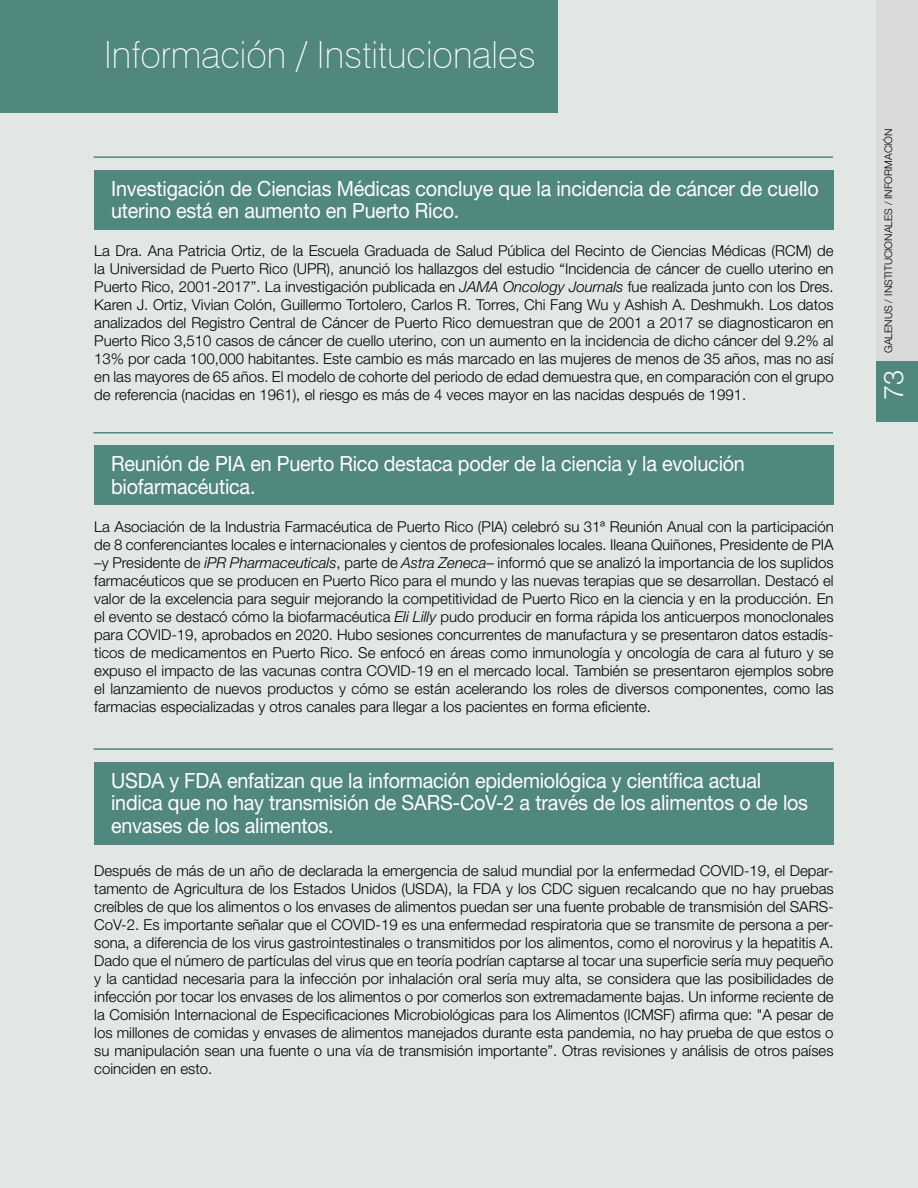
<style>
.page{position:relative;width:918px;height:1188px;background:#e2e7e3}
.page>*{position:absolute;margin:0;border:0;box-sizing:border-box;transform-origin:0 0}
.t1{font:100 37.5px "Swiss 721 BT";color:#fff}
.t2{font:300 27px "Helvetica Neue";color:#fff}
.t3{font:21px/22.5px "Helvetica Neue LT Std";letter-spacing:-.01em;color:#fff;scale:.94 1}
.t4{font:300 15px/18px "Helvetica Neue";color:#000;text-align:justify}
.t5{font:300 10.5px "Helvetica Neue";color:#000}
.s1{font-style:italic}
</style>
<div class="page">
<div style="left:0;top:0;width:557px;height:112px;background:#50877f"></div>
<hr style="left:94px;top:156px;width:739px;height:2px;background:#50877f">
<hr style="left:94px;top:432px;width:739px;height:2px;background:#50877f">
<hr style="left:94px;top:748px;width:739px;height:2px;background:#50877f">
<div style="left:94px;top:170px;width:740px;height:59px;background:#50877f"></div>
<div style="left:94px;top:446px;width:740px;height:59px;background:#50877f"></div>
<div style="left:94px;top:762px;width:740px;height:83px;background:#50877f"></div>
<div style="left:876px;top:0;width:42px;height:412px;background:#dadada"></div>
<div style="left:876px;top:361px;width:42px;height:61px;background:#50877f"></div>
<h1 class="t1" style="left:104px;top:32px;width:433px">Información / Institucionales</h1>
<h3 class="t3" style="left:111px;top:177px;width:754px">Investigación de Ciencias Médicas concluye que la incidencia de cáncer de cuello uterino está en aumento en Puerto Rico.</h3>
<p class="t4" style="left:94px;top:242px;width:741px">La Dra. Ana Patricia Ortiz, de la Escuela Graduada de Salud Pública del Recinto de Ciencias Médicas (RCM) de la Universidad de Puerto Rico (UPR), anunció los hallazgos del estudio “Incidencia de cáncer de cuello uterino en Puerto Rico, 2001-2017”. La investigación publicada en <span class="s1">JAMA Oncology Journals</span> fue realizada junto con los Dres.<br>Karen J. Ortiz, Vivian Colón, Guillermo Tortolero, Carlos R. Torres, Chi Fang Wu y Ashish A. Deshmukh. Los datos analizados del Registro Central de Cáncer de Puerto Rico demuestran que de 2001 a 2017 se diagnosticaron en Puerto Rico 3,510 casos de cáncer de cuello uterino, con un aumento en la incidencia de dicho cáncer del 9.2% al 13% por cada 100,000 habitantes. Este cambio es más marcado en las mujeres de menos de 35 años, mas no así en las mayores de 65 años. El modelo de cohorte del periodo de edad demuestra que, en comparación con el grupo de referencia (nacidas en 1961), el riesgo es más de 4 veces mayor en las nacidas después de 1991.</p>
<h3 class="t3" style="left:111px;top:452px;width:676px">Reunión de PIA en Puerto Rico destaca poder de la ciencia y la evolución biofarmacéutica.</h3>
<p class="t4" style="left:94px;top:517px;width:741px">La Asociación de la Industria Farmacéutica de Puerto Rico (PIA) celebró su 31ª Reunión Anual con la participación de 8 conferenciantes locales e internacionales y cientos de profesionales locales. Ileana Quiñones, Presidente de PIA –y Presidente de <span class="s1">iPR Pharmaceuticals</span>, parte de <span class="s1">Astra Zeneca</span>– informó que se analizó la importancia de los suplidos farmacéuticos que se producen en Puerto Rico para el mundo y las nuevas terapias que se desarrollan. Destacó el valor de la excelencia para seguir mejorando la competitividad de Puerto Rico en la ciencia y en la producción. En el evento se destacó cómo la biofarmacéutica <span class="s1">Eli Lilly</span> pudo producir en forma rápida los anticuerpos monoclonales para COVID-19, aprobados en 2020. Hubo sesiones concurrentes de manufactura y se presentaron datos estadís&shy;ticos de medicamentos en Puerto Rico. Se enfocó en áreas como inmunología y oncología de cara al futuro y se expuso el impacto de las vacunas contra COVID-19 en el mercado local. También se presentaron ejemplos sobre el lanzamiento de nuevos productos y cómo se están acelerando los roles de diversos componentes, como las farmacias especializadas y otros canales para llegar a los pacientes en forma eficiente.</p>
<h3 class="t3" style="left:111px;top:769px;width:743px">USDA y FDA enfatizan que la información epidemiológica y científica actual indica que no hay transmisión de SARS-CoV-2 a través de los alimentos o de los envases de los alimentos.</h3>
<p class="t4" style="left:94px;top:861px;width:741px">Después de más de un año de declarada la emergencia de salud mundial por la enfermedad COVID-19, el Depar&shy;tamento de Agricultura de los Estados Unidos (USDA), la FDA y los CDC siguen recalcando que no hay pruebas creíbles de que los alimentos o los envases de alimentos puedan ser una fuente probable de transmisión del SARS-CoV-2. Es importante señalar que el COVID-19 es una enfermedad respiratoria que se transmite de persona a per&shy;sona, a diferencia de los virus gastrointestinales o transmitidos por los alimentos, como el norovirus y la hepatitis A.<br>Dado que el número de partículas del virus que en teoría podrían captarse al tocar una superficie sería muy pequeño y la cantidad necesaria para la infección por inhalación oral sería muy alta, se considera que las posibilidades de infección por tocar los envases de los alimentos o por comerlos son extremadamente bajas. Un informe reciente de la Comisión Internacional de Especificaciones Microbiológicas para los Alimentos (ICMSF) afirma que: "A pesar de los millones de comidas y envases de alimentos manejados durante esta pandemia, no hay prueba de que estos o su manipulación sean una fuente o una vía de transmisión importante”. Otras revisiones y análisis de otros países coinciden en esto.</p>
<p class="t5" style="left:882px;top:353px;width:226px;rotate:-90deg">GALENUS / INSTITUCIONALES / INFORMACIÓN</p>
<h2 class="t2" style="left:877px;top:400px;width:32px;rotate:-90deg">73</h2>
</div>
